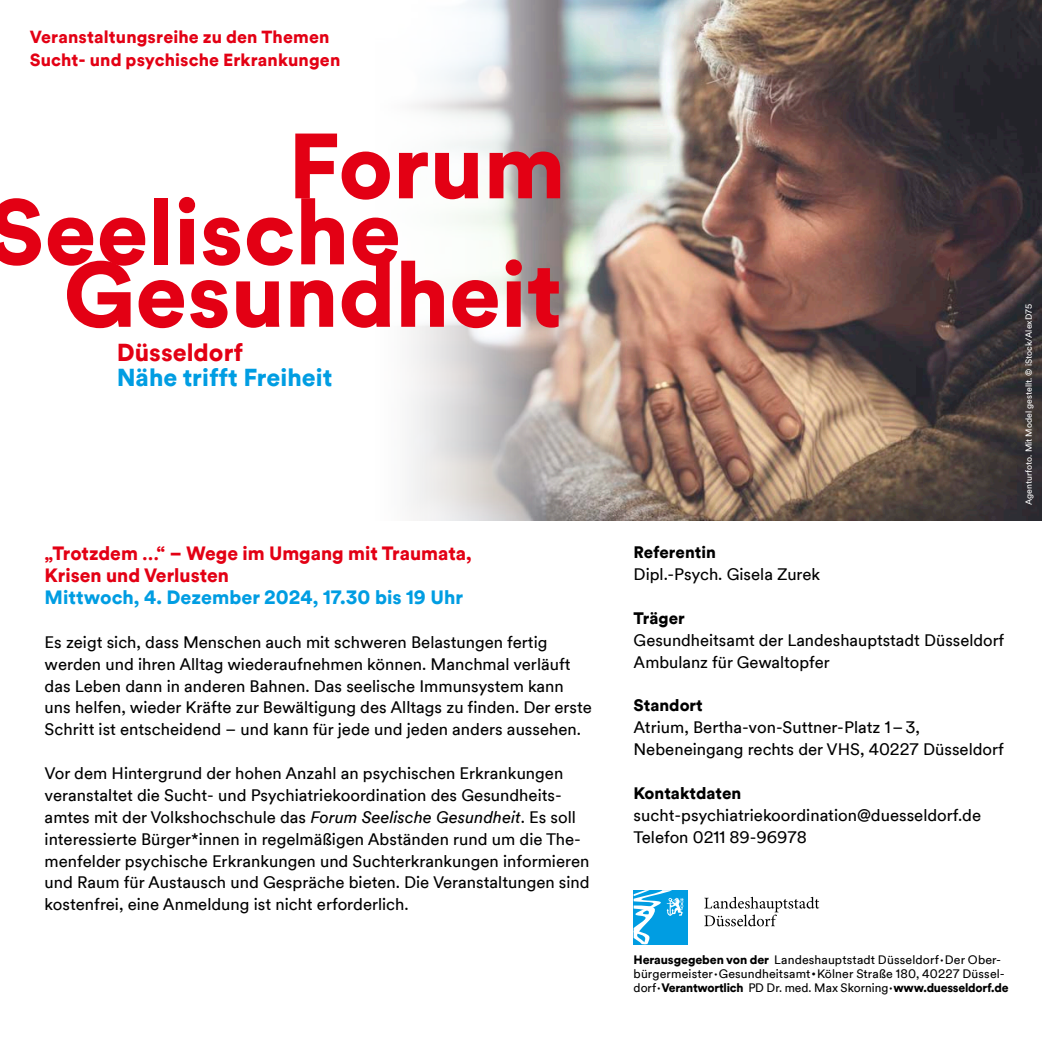
<style>
.page{position:relative;width:1042px;height:1042px;background:#fff}
.page>*{position:absolute;margin:0;border:0;box-sizing:border-box;transform-origin:0 0}
.t1{font:900 91.35px/66px "Duesseldorf Circular TT";color:#e30014}
.t2{font:900 24.5px "Duesseldorf Circular TT";color:#009de2}
.t3{font:900 24.5px "Duesseldorf Circular TT";color:#e30014}
.t4{font:900 19.25px/21.9px "Duesseldorf Circular TT";color:#e30014}
.t5{font:900 19.25px "Duesseldorf Circular TT";color:#009de2}
.t6{font:900 17.5px/22.8px "Duesseldorf Circular TT";letter-spacing:.005em;color:#e30014}
.t7{font:16.62px/21.9px "Duesseldorf Circular TT";color:#000}
.t8{font:900 16.62px "Duesseldorf Circular TT";color:#000}
.t9{font:12.25px/14px "Duesseldorf Circular TT";letter-spacing:.01em;color:#000}
.t10{font:8.75px "Duesseldorf Circular TT";color:#fff}
.s1{font-style:italic}
.s2{font-weight:900}
.s3{font-size:5.25px}
.s4{font-size:7px}
</style>
<div class="page">
<img style="left:409px;top:0;width:633px;height:520px">
<div style="left:633px;top:890px;width:55px;height:54px;background:#009de2"></div>
<svg style="left:633px;top:890px;width:50px;height:54px"></svg>
<svg style="left:704px;top:897px;width:115px;height:29px"></svg>
<p class="t6" style="left:30px;top:25px;width:312px">Veranstaltungsreihe zu den Themen<br>Sucht- und psychische Erkrankungen</p>
<h1 class="t1" style="left:-12px;top:130px;width:579px;text-indent:300px">Forum<br>Seelische</h1>
<h1 class="t1" style="left:63px;top:258px;width:500px">Gesundheit</h1>
<h2 class="t3" style="left:117px;top:335px;width:128px">Düsseldorf</h2>
<h2 class="t2" style="left:117px;top:360px;width:217px">Nähe trifft Freiheit</h2>
<p class="t4" style="left:45px;top:542px;width:428px">„Trotzdem …“ – Wege im Umgang mit Traumata,<br>Krisen und Verlusten</p>
<p class="t5" style="left:45px;top:584px;width:420px">Mittwoch, 4. Dezember 2024, 17.30 bis 19 Uhr</p>
<p class="t7" style="left:45px;top:630px;width:549px">Es zeigt sich, dass Menschen auch mit schweren Belastungen fertig werden und ihren Alltag wiederaufnehmen können. Manchmal verläuft das Leben dann in anderen Bahnen. Das seelische Immunsystem kann uns helfen, wieder Kräfte zur Bewältigung des Alltags zu finden. Der erste Schritt ist entscheidend – und kann für jede und jeden anders aussehen.</p>
<p class="t7" style="left:45px;top:761px;width:546px">Vor dem Hintergrund der hohen Anzahl an psychischen Erkrankungen veranstaltet die Sucht- und Psychiatriekoordination des Gesundheits&shy;amtes mit der Volkshochschule das <span class="s1">Forum Seelische Gesundheit</span>. Es soll interessierte Bürger*innen in regelmäßigen Abständen rund um die The&shy;menfelder psychische Erkrankungen und Suchterkrankungen informieren und Raum für Austausch und Gespräche bieten. Die Veranstaltungen sind kostenfrei, eine Anmeldung ist nicht erforderlich.</p>
<p class="t8" style="left:633px;top:541px;width:84px">Referentin</p>
<p class="t7" style="left:633px;top:563px;width:188px">Dipl.-Psych. Gisela Zurek</p>
<p class="t8" style="left:633px;top:606px;width:53px">Träger</p>
<p class="t7" style="left:633px;top:628px;width:372px">Gesundheitsamt der Landeshauptstadt Düsseldorf<br>Ambulanz für Gewaltopfer</p>
<p class="t8" style="left:633px;top:694px;width:71px">Standort</p>
<p class="t7" style="left:633px;top:716px;width:372px">Atrium, Bertha-von-Suttner-Platz 1–3,<br>Nebeneingang rechts der VHS, 40227 Düsseldorf</p>
<p class="t8" style="left:633px;top:781px;width:109px">Kontaktdaten</p>
<p class="t7" style="left:633px;top:803px;width:349px">sucht-psychiatriekoordination@duesseldorf.de<br>Telefon 0211 89-96978</p>
<p class="t10" style="left:1022px;top:505px;width:202px;rotate:-90deg">Agenturfoto. Mit Model gestellt. © iStock/AlexD75</p>
<p class="t9" style="left:633px;top:952px;width:376px"><span class="s2">Herausgegeben von der</span> Landeshauptstadt Düsseldorf <span class="s3">•</span> Der Ober&shy;bürgermeister <span class="s3">•</span> Gesundheitsamt <span class="s4">•</span> Kölner Straße 180, 40227 Düssel&shy;dorf <span class="s3">•</span> <span class="s2">Verantwortlich</span> PD Dr. med. Max Skorning <span class="s3">•</span> <span class="s2">www.duesseldorf.de</span></p>
</div>
